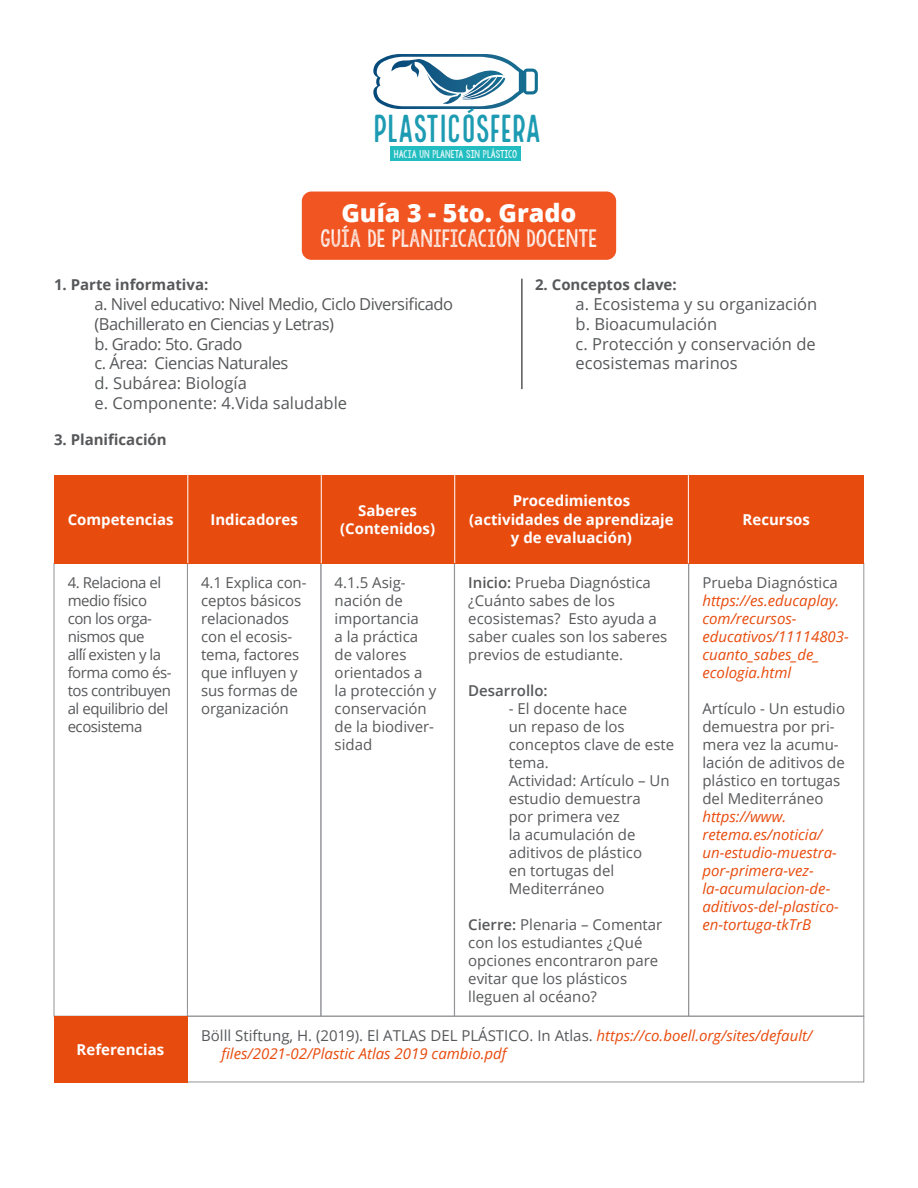
<style>
.page{position:relative;width:918px;height:1188px;background:#fff}
.page>*{position:absolute;margin:0;border:0;box-sizing:border-box;transform-origin:0 0}
.t1{font:38.25px "Local Brewery Sans";letter-spacing:-.09em;color:#1d9bb2}
.t2{font:800 25.05px "Open Sans";color:#fff}
.t3{font:19.65px "KG Allof Me";color:#fff}
.Tabulaciones{font:16.5px/19.8px "Open Sans";color:#57585a}
.Tabulaciones-2{font:16.5px/19.8px "Open Sans";letter-spacing:-.03em;color:#57585a}
.Texto_Normal{font:15px/18px "Open Sans";color:#57585a}
.Texto_Normal-2{font:italic 15px/18px "Open Sans";color:#e84b0e}
.Tabulaciones-3{font:15px/18px "Open Sans";color:#57585a}
.Subtítulo{font:700 15px "Open Sans";color:#fff}
.Texto_Normal-3{font:15px/18px "Open Sans";letter-spacing:-.03em;color:#57585a}
.Subtítulo-2{font:700 15px "Open Sans";color:#57585a}
.Texto_Normal-4{font:600 15px "Open Sans";color:#57585a}
.t4{font:8.85px "KG Allof Me";color:#fff}
.s1{font-style:normal;color:#57585a}
.s2{font-weight:600}
.s3{font-style:italic;color:#e84b0e}
</style>
<div class="page">
<div style="left:390px;top:146px;width:131px;height:15px;background:#21bdc0"></div>
<svg style="left:373px;top:54px;width:165px;height:59px"></svg>
<div style="left:302px;top:192px;width:314px;height:68px;background:#f15622;border-radius:10px"></div>
<hr style="left:521px;top:279px;width:2px;height:110px;background:#57585a">
<div style="left:54px;top:563px;width:134px;height:453px;border:1px solid #939598"></div>
<div style="left:187px;top:563px;width:134px;height:453px;border:1px solid #939598"></div>
<div style="left:321px;top:563px;width:134px;height:453px;border:1px solid #939598"></div>
<div style="left:689px;top:563px;width:175px;height:453px;border:1px solid #939598"></div>
<div style="left:454px;top:563px;width:235px;height:453px;border:1px solid #939598"></div>
<div style="left:54px;top:475px;width:133px;height:88px;background:#e84b0e"></div>
<div style="left:187px;top:475px;width:134px;height:88px;background:#e84b0e"></div>
<div style="left:321px;top:475px;width:133px;height:88px;background:#e84b0e"></div>
<div style="left:689px;top:475px;width:175px;height:88px;background:#e84b0e"></div>
<div style="left:454px;top:475px;width:235px;height:88px;background:#e84b0e"></div>
<hr style="left:188px;top:475px;width:1px;height:88px;background:#fff">
<hr style="left:321px;top:475px;width:1px;height:88px;background:#fff">
<hr style="left:454px;top:475px;width:1px;height:88px;background:#fff">
<hr style="left:688px;top:475px;width:1px;height:88px;background:#fff">
<div style="left:187px;top:1016px;width:677px;height:66px;border:1px solid #939598"></div>
<div style="left:54px;top:1016px;width:133px;height:66px;background:#e84b0e"></div>
<p class="t1" style="left:371px;top:106px;width:173px">PLASTICoSFERA</p>
<p class="t4" style="left:394px;top:148px;width:125px">HACIA UN PLANETA SIN PLÁSTICO</p>
<p class="t2" style="left:341px;top:194px;width:237px">Guía 3 - 5to. Grado</p>
<p class="t3" style="left:321px;top:225px;width:278px">GUÍA DE PLANIFICACIÓN DOCENTE</p>
<p class="Subtítulo-2" style="left:54px;top:274px;width:156px">1. Parte informativa:</p>
<p class="Tabulaciones-2" style="left:94px;top:294px;width:360px">a. Nivel educativo: Nivel Medio, Ciclo Diversificado (Bachillerato en Ciencias y Letras)</p>
<p class="Tabulaciones-2" style="left:94px;top:333px;width:149px">b. Grado: 5to. Grado</p>
<p class="Tabulaciones-2" style="left:94px;top:353px;width:195px">c. Área: Ciencias Naturales</p>
<p class="Tabulaciones" style="left:94px;top:373px;width:154px">d. Subárea: Biología</p>
<p class="Tabulaciones" style="left:94px;top:393px;width:254px">e. Componente: 4.Vida saludable</p>
<p class="Subtítulo-2" style="left:54px;top:429px;width:114px">3. Planificación</p>
<p class="Subtítulo-2" style="left:535px;top:274px;width:143px">2. Conceptos clave:</p>
<p class="Tabulaciones" style="left:576px;top:294px;width:243px">a. Ecosistema y su organización</p>
<p class="Tabulaciones" style="left:576px;top:313px;width:143px">b. Bioacumulación</p>
<p class="Tabulaciones" style="left:576px;top:333px;width:242px">c. Protección y conservación de ecosistemas marinos</p>
<p class="Subtítulo" style="left:68px;top:509px;width:107px">Competencias</p>
<p class="Subtítulo" style="left:210px;top:509px;width:89px">Indicadores</p>
<p class="Subtítulo" style="left:358px;top:500px;width:60px">Saberes</p>
<p class="Subtítulo" style="left:340px;top:518px;width:96px">(Contenidos)</p>
<p class="Subtítulo" style="left:513px;top:490px;width:119px">Procedimientos</p>
<p class="Subtítulo" style="left:469px;top:509px;width:206px">(actividades de aprendizaje</p>
<p class="Subtítulo" style="left:511px;top:527px;width:123px">y de evaluación)</p>
<p class="Subtítulo" style="left:743px;top:509px;width:69px">Recursos</p>
<p class="Texto_Normal-3" style="left:68px;top:574px;width:106px">4. Relaciona el medio físico con los orga&shy;nismos que allí́existen y la forma como és&shy;tos contribuyen al equilibrio del ecosistema</p>
<p class="Texto_Normal" style="left:201px;top:574px;width:107px">4.1 Explica con&shy;ceptos básicos relacionados con el ecosis&shy;tema, factores que influyen y sus formas de organización</p>
<p class="Texto_Normal" style="left:335px;top:574px;width:103px">4.1.5 Asig&shy;nación de importancia<br>a la práctica de valores orientados a la protección y conservación de la biodiver&shy;sidad</p>
<p class="Texto_Normal-2" style="left:702px;top:574px;width:148px"><span class="s1">Prueba Diagnóstica </span>https://es.educaplay. com/recursos&shy;educativos/11114803- cuanto_sabes_de_ ecologia.html</p>
<p class="Texto_Normal" style="left:468px;top:574px;width:201px"><span class="s2">Inicio:</span> Prueba Diagnóstica ¿Cuánto sabes de los ecosistemas? Esto ayuda a saber cuales son los saberes previos de estudiante.</p>
<p class="Texto_Normal-4" style="left:468px;top:681px;width:81px">Desarrollo:</p>
<p class="Tabulaciones-3" style="left:509px;top:700px;width:167px">- El docente hace<br>un repaso de los conceptos clave de este tema.</p>
<p class="Tabulaciones-3" style="left:509px;top:772px;width:162px">Actividad: Artículo – Un estudio demuestra<br>por primera vez<br>la acumulación de aditivos de plástico<br>en tortugas del<br>Mediterráneo</p>
<p class="Texto_Normal" style="left:468px;top:916px;width:196px"><span class="s2">Cierre:</span> Plenaria – Comentar con los estudiantes ¿Qué opciones encontraron pare evitar que los plásticos lleguen al océano?</p>
<p class="Texto_Normal" style="left:702px;top:700px;width:144px">Artículo - Un estudio demuestra por pri&shy;mera vez la acumu&shy;lación de aditivos de plástico en tortugas del Mediterráneo</p>
<p class="Texto_Normal-2" style="left:702px;top:808px;width:138px">https://www. retema.es/noticia/ un-estudio-muestra&shy;por-primera-vez&shy;la-acumulacion-de&shy;aditivos-del-plastico&shy;en-tortuga-tkTrB</p>
<p class="Texto_Normal" style="left:201px;top:1027px;width:613px">Bölll Stiftung, H. (2019). El ATLAS DEL PLÁSTICO. In Atlas. <span class="s3">https://co.boell.org/sites/default/</span></p>
<p class="Subtítulo" style="left:77px;top:1039px;width:89px">Referencias</p>
<p class="Texto_Normal-2" style="left:221px;top:1045px;width:287px">files/2021-02/Plastic Atlas 2019 cambio.pdf</p>
</div>
